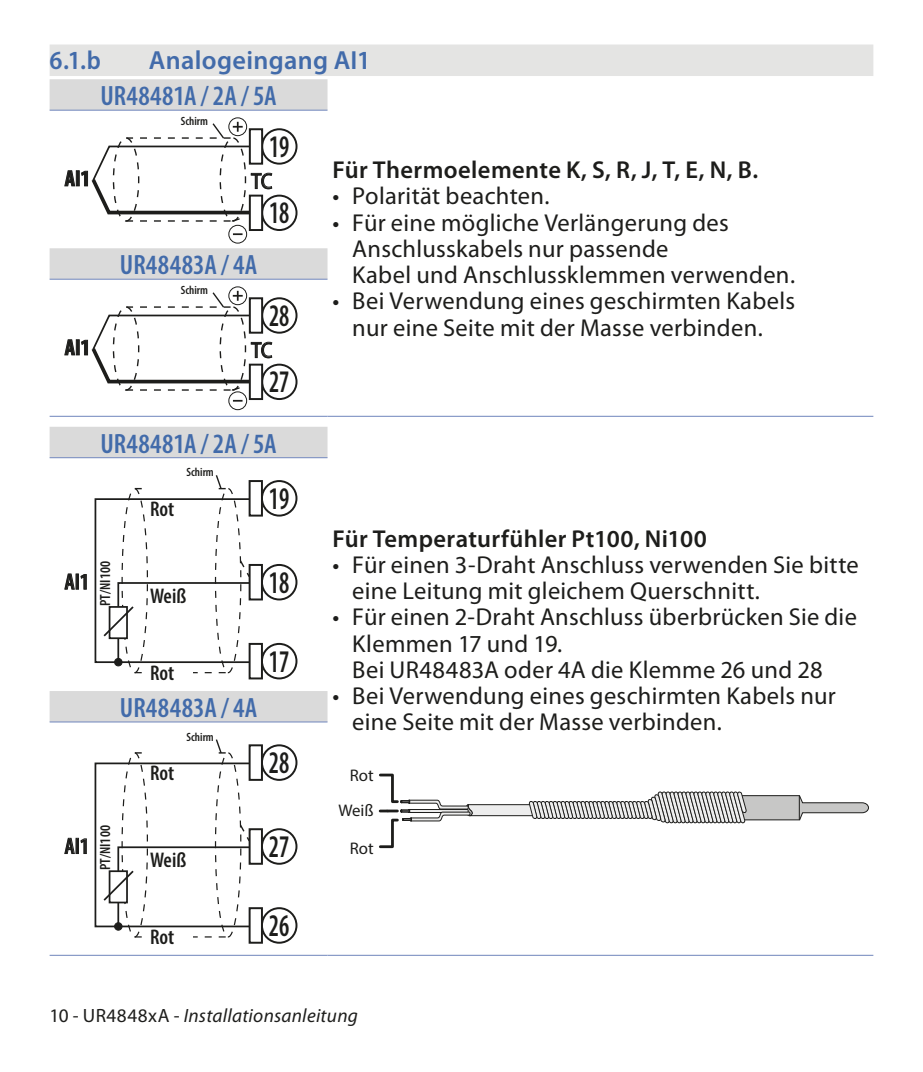
<style>
.page{position:relative;width:923px;height:1072px;background:#fff}
.page>*{position:absolute;margin:0;border:0;box-sizing:border-box;transform-origin:0 0}
.t1{font:600 condensed 31.5px/66.5px "Myriad Pro";color:#1d1d1b;scale:.79 1}
.t2{font:600 condensed 28px "Myriad Pro";letter-spacing:.005em;color:#426baa}
.t3{font:600 26.25px "Myriad Pro";letter-spacing:.01em;color:#426baa}
.t4{font:600 semi-condensed 26.25px "Myriad Pro";color:#426baa}
.t5{font:24.5px/26.2px "Myriad Pro";letter-spacing:.015em;color:#1d1d1b}
.t6{font:600 24.5px "Myriad Pro";letter-spacing:.015em;color:#1d1d1b}
.t7{font:700 condensed 22.4px "Myriad Pro";color:#1d1d1b}
.t8{font:600 condensed 22.4px "Myriad Pro";color:#1d1d1b}
.t9{font:semi-condensed 22.4px "Myriad Pro";color:#1d1d1b}
.t10{font:600 condensed 21.35px "Myriad Pro";color:#1d1d1b}
.t11{font:italic 19.25px "Myriad Pro";letter-spacing:.015em;color:#1d1d1b}
.t12{font:16.8px "Myriad Pro";color:#1d1d1b}
.t13{font:600 condensed 14.7px "Myriad Pro";color:#1d1d1b}
.t14{font:600 condensed 11.9px "Myriad Pro";color:#1d1d1b}
.s1{font-style:normal}
</style>
<div class="page">
<div style="left:50px;top:44px;width:823px;height:32px;background:#e4e4e3"></div>
<svg style="left:50px;top:79px;width:277px;height:199px"></svg>
<hr style="left:50px;top:416px;width:277px;height:1px;background:#768bbf">
<hr style="left:50px;top:110px;width:277px;height:1px;background:#768bbf">
<hr style="left:327px;top:416px;width:546px;height:1px;background:#768bbf">
<hr style="left:50px;top:278px;width:277px;height:2px;background:#768bbf">
<svg style="left:64px;top:169px;width:11px;height:17px"></svg>
<div style="left:76px;top:170px;width:4px;height:16px;border:1px solid #1d1d1b"></div>
<svg style="left:81px;top:122px;width:191px;height:101px"></svg>
<div style="left:228px;top:117px;width:19px;height:19px;border:1px solid #1d1d1b;border-radius:50%"></div>
<svg style="left:233px;top:233px;width:9px;height:2px"></svg>
<div style="left:228px;top:225px;width:19px;height:18px;border:1px solid #1d1d1b;border-radius:50%"></div>
<div style="left:262px;top:129px;width:34px;height:35px;background:#fff;border-radius:50%"></div>
<div style="left:261px;top:128px;width:36px;height:37px;border:2px solid #1d1d1b;border-radius:50%"></div>
<div style="left:250px;top:129px;width:12px;height:35px;background:#fff"></div>
<div style="left:249px;top:128px;width:14px;height:37px;border:2px solid #1d1d1b"></div>
<div style="left:262px;top:196px;width:34px;height:34px;background:#fff;border-radius:50%"></div>
<div style="left:261px;top:195px;width:36px;height:36px;border:2px solid #1d1d1b;border-radius:50%"></div>
<div style="left:250px;top:196px;width:12px;height:34px;background:#fff"></div>
<div style="left:249px;top:195px;width:14px;height:36px;border:2px solid #1d1d1b"></div>
<svg style="left:64px;top:339px;width:11px;height:16px"></svg>
<div style="left:76px;top:339px;width:4px;height:16px;border:1px solid #1d1d1b"></div>
<svg style="left:81px;top:291px;width:191px;height:101px"></svg>
<div style="left:228px;top:286px;width:19px;height:19px;border:1px solid #1d1d1b;border-radius:50%"></div>
<div style="left:228px;top:391px;width:19px;height:19px;border:1px solid #1d1d1b;border-radius:50%"></div>
<div style="left:262px;top:298px;width:34px;height:35px;background:#fff;border-radius:50%"></div>
<div style="left:261px;top:297px;width:36px;height:37px;border:2px solid #1d1d1b;border-radius:50%"></div>
<div style="left:250px;top:298px;width:12px;height:35px;background:#fff"></div>
<div style="left:249px;top:297px;width:14px;height:37px;border:2px solid #1d1d1b"></div>
<div style="left:262px;top:364px;width:34px;height:35px;background:#fff;border-radius:50%"></div>
<div style="left:261px;top:363px;width:36px;height:37px;border:2px solid #1d1d1b;border-radius:50%"></div>
<div style="left:250px;top:364px;width:12px;height:35px;background:#fff"></div>
<div style="left:249px;top:363px;width:14px;height:37px;border:2px solid #1d1d1b"></div>
<svg style="left:50px;top:427px;width:277px;height:294px"></svg>
<hr style="left:50px;top:954px;width:277px;height:1px;background:#768bbf">
<hr style="left:50px;top:457px;width:277px;height:1px;background:#768bbf">
<hr style="left:327px;top:954px;width:546px;height:1px;background:#768bbf">
<hr style="left:50px;top:721px;width:277px;height:1px;background:#768bbf">
<svg style="left:378px;top:773px;width:491px;height:76px"></svg>
<svg style="left:136px;top:672px;width:91px;height:1px"></svg>
<svg style="left:135px;top:473px;width:93px;height:17px"></svg>
<div style="left:147px;top:477px;width:68px;height:21px;background:#fff"></div>
<div style="left:147px;top:664px;width:45px;height:21px;background:#fff"></div>
<div style="left:114px;top:658px;width:8px;height:8px;border:1px solid #1d1d1b;border-radius:50%"></div>
<svg style="left:64px;top:570px;width:23px;height:20px"></svg>
<svg style="left:94px;top:497px;width:157px;height:167px"></svg>
<div style="left:262px;top:481px;width:34px;height:34px;background:#fff;border-radius:50%"></div>
<div style="left:261px;top:480px;width:36px;height:36px;border:2px solid #1d1d1b;border-radius:50%"></div>
<div style="left:250px;top:481px;width:12px;height:34px;background:#fff"></div>
<div style="left:249px;top:480px;width:14px;height:36px;border:2px solid #1d1d1b"></div>
<div style="left:262px;top:565px;width:34px;height:34px;background:#fff;border-radius:50%"></div>
<div style="left:261px;top:564px;width:36px;height:36px;border:2px solid #1d1d1b;border-radius:50%"></div>
<div style="left:250px;top:565px;width:12px;height:34px;background:#fff"></div>
<div style="left:249px;top:564px;width:14px;height:36px;border:2px solid #1d1d1b"></div>
<div style="left:262px;top:644px;width:34px;height:34px;background:#fff;border-radius:50%"></div>
<div style="left:261px;top:643px;width:36px;height:36px;border:2px solid #1d1d1b;border-radius:50%"></div>
<div style="left:250px;top:644px;width:12px;height:34px;background:#fff"></div>
<div style="left:249px;top:643px;width:14px;height:36px;border:2px solid #1d1d1b"></div>
<svg style="left:136px;top:936px;width:90px;height:1px"></svg>
<svg style="left:136px;top:739px;width:90px;height:15px"></svg>
<div style="left:147px;top:741px;width:68px;height:21px;background:#fff"></div>
<div style="left:147px;top:928px;width:45px;height:21px;background:#fff"></div>
<div style="left:114px;top:922px;width:8px;height:8px;border:1px solid #1d1d1b;border-radius:50%"></div>
<svg style="left:64px;top:837px;width:23px;height:17px"></svg>
<svg style="left:94px;top:761px;width:157px;height:167px"></svg>
<div style="left:261px;top:744px;width:36px;height:37px;border:2px solid #1d1d1b;border-radius:50%"></div>
<div style="left:249px;top:744px;width:14px;height:36px;border:2px solid #1d1d1b"></div>
<div style="left:261px;top:828px;width:36px;height:36px;border:2px solid #1d1d1b;border-radius:50%"></div>
<div style="left:249px;top:828px;width:14px;height:36px;border:2px solid #1d1d1b"></div>
<div style="left:261px;top:907px;width:36px;height:36px;border:2px solid #1d1d1b;border-radius:50%"></div>
<div style="left:249px;top:907px;width:14px;height:36px;border:2px solid #1d1d1b"></div>
<p class="t4" style="left:50px;top:46px;width:53px">6.1.b</p>
<p class="t3" style="left:149px;top:46px;width:223px">Analogeingang AI1</p>
<p class="t2" style="left:100px;top:81px;width:178px">UR48481A / 2A / 5A</p>
<p class="t14" style="left:181px;top:113px;width:29px">Schirm</p>
<p class="t1" style="left:269px;top:113px;width:27px">19<br>18</p>
<p class="t7" style="left:65px;top:164px;width:27px">AI1</p>
<p class="t9" style="left:251px;top:167px;width:23px">TC</p>
<p class="t2" style="left:120px;top:250px;width:139px">UR48483A / 4A</p>
<p class="t14" style="left:181px;top:282px;width:29px">Schirm</p>
<p class="t1" style="left:269px;top:282px;width:27px">28<br>27</p>
<p class="t7" style="left:65px;top:333px;width:27px">AI1</p>
<p class="t9" style="left:251px;top:336px;width:23px">TC</p>
<p class="t2" style="left:100px;top:428px;width:178px">UR48481A / 2A / 5A</p>
<p class="t8" style="left:65px;top:568px;width:26px">AI1</p>
<p class="t13" style="left:96px;top:606px;width:46px;rotate:-90deg">PT/NI100</p>
<p class="t10" style="left:150px;top:496px;width:26px">Rot</p>
<p class="t14" style="left:186px;top:465px;width:29px">Schirm</p>
<p class="t10" style="left:150px;top:582px;width:38px">Weiß</p>
<p class="t1" style="left:269px;top:465px;width:27px">19</p>
<p class="t1" style="left:269px;top:548px;width:27px">18</p>
<p class="t10" style="left:150px;top:660px;width:26px">Rot</p>
<p class="t2" style="left:120px;top:692px;width:139px">UR48483A / 4A</p>
<p class="t10" style="left:150px;top:760px;width:26px">Rot</p>
<p class="t14" style="left:186px;top:729px;width:29px">Schirm</p>
<p class="t1" style="left:269px;top:627px;width:27px">17</p>
<p class="t1" style="left:269px;top:729px;width:27px">28</p>
<p class="t8" style="left:65px;top:832px;width:26px">AI1</p>
<p class="t13" style="left:96px;top:870px;width:46px;rotate:-90deg">PT/NI100</p>
<p class="t10" style="left:150px;top:846px;width:38px">Weiß</p>
<p class="t1" style="left:269px;top:813px;width:27px">27</p>
<p class="t10" style="left:150px;top:924px;width:26px">Rot</p>
<p class="t1" style="left:269px;top:891px;width:27px">26</p>
<p class="t6" style="left:332px;top:156px;width:427px">Für Thermoelemente K, S, R, J, T, E, N, B.</p>
<p class="t5" style="left:332px;top:183px;width:219px">• Polarität beachten.</p>
<p class="t5" style="left:352px;top:210px;width:444px;text-indent:-20px">• Für eine mögliche Verlängerung des<br>Anschlusskabels nur passende<br>Kabel und Anschlussklemmen verwenden.</p>
<p class="t5" style="left:332px;top:288px;width:464px;text-align:center">• Bei Verwendung eines geschirmten Kabels nur eine Seite mit der Masse verbinden.</p>
<p class="t6" style="left:332px;top:525px;width:376px">Für Temperaturfühler Pt100, Ni100</p>
<p class="t5" style="left:352px;top:552px;width:508px;text-indent:-20px">• Für einen 3-Draht Anschluss verwenden Sie bitte eine Leitung mit gleichem Querschnitt.</p>
<p class="t5" style="left:352px;top:604px;width:506px;text-indent:-20px">• Für einen 2-Draht Anschluss überbrücken Sie die<br>Klemmen 17 und 19.<br>Bei UR48483A oder 4A die Klemme 26 und 28</p>
<p class="t5" style="left:352px;top:683px;width:485px;text-indent:-20px">• Bei Verwendung eines geschirmten Kabels nur eine Seite mit der Masse verbinden.</p>
<p class="t12" style="left:350px;top:765px;width:25px">Rot</p>
<p class="t12" style="left:338px;top:799px;width:37px">Weiß</p>
<p class="t12" style="left:350px;top:838px;width:25px">Rot</p>
<p class="t11" style="left:50px;top:1005px;width:310px"><span class="s1">10 - UR4848xA -</span> Installationsanleitung</p>
</div>
